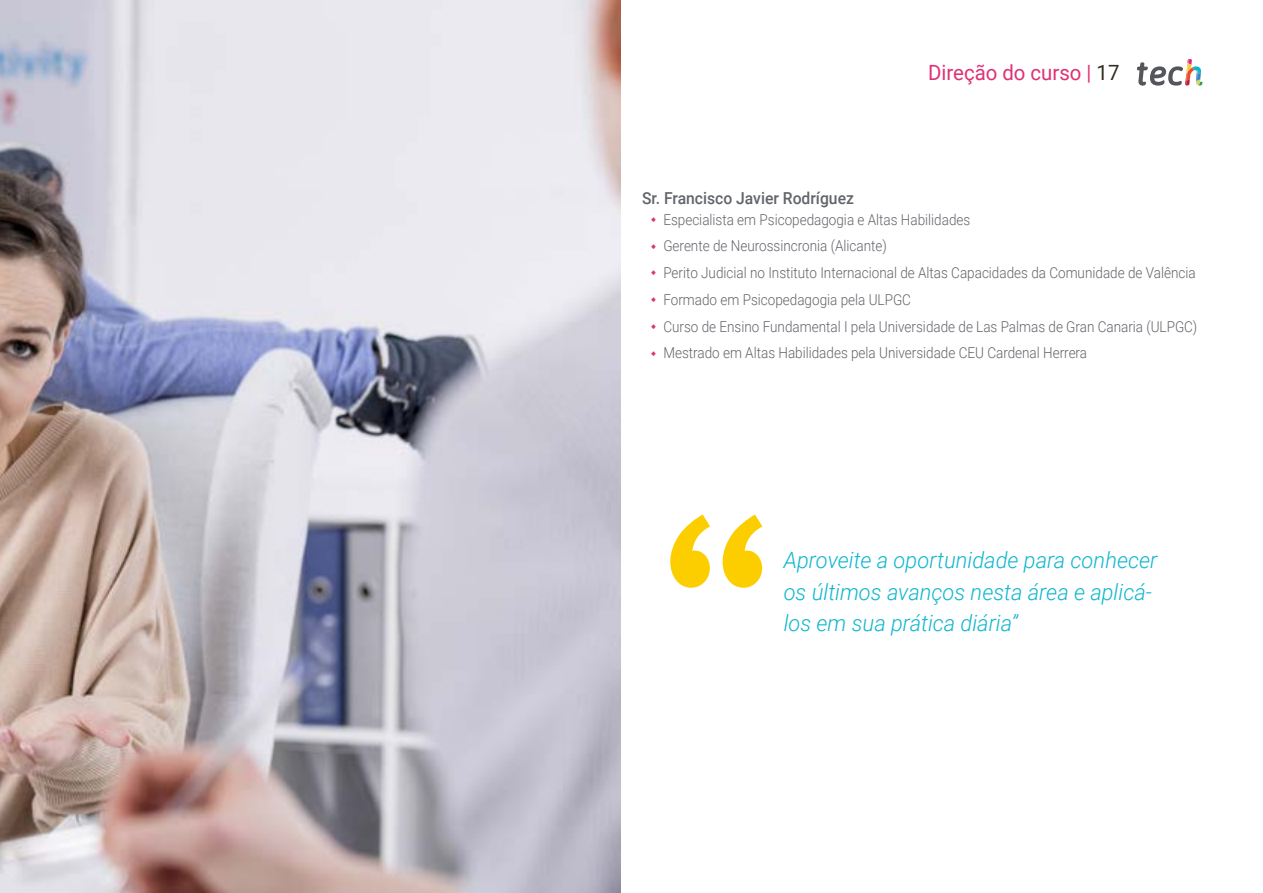
<style>
.page{position:relative;width:1263px;height:893px;background:#fff}
.page>*{position:absolute;margin:0;border:0;box-sizing:border-box;transform-origin:0 0}
.t1{font:italic 300 22.5px/31.5px "Roboto";color:#0fb6cf}
.t2{font:21px "Roboto";color:#df3174}
.t3{font:500 16.5px "Roboto";color:#61646a;scale:.95 1}
.t4{font:300 15px/26.7px "Roboto";color:#61646a;scale:.9 1}
.s1{color:#312e20}
</style>
<div class="page">
<svg style="left:1137px;top:59px;width:65px;height:27px"></svg>
<img style="left:0;top:0;width:621px;height:893px">
<svg style="left:670px;top:514px;width:92px;height:74px"></svg>
<h2 class="t2" style="left:928px;top:57px;width:193px">Direção do curso | <span class="s1">17</span></h2>
<p class="t3" style="left:642px;top:186px;width:225px">Sr. Francisco Javier Rodríguez</p>
<p class="t4" style="left:663px;top:205px;width:595px">Especialista em Psicopedagogia e Altas Habilidades<br>Gerente de Neurossincronia (Alicante)<br>Perito Judicial no Instituto Internacional de Altas Capacidades da Comunidade de Valência Formado em Psicopedagogia pela ULPGC<br>Curso de Ensino Fundamental I pela Universidade de Las Palmas de Gran Canaria (ULPGC)<br>Mestrado em Altas Habilidades pela Universidade CEU Cardenal Herrera</p>
<h1 class="t1" style="left:784px;top:543px;width:375px">Aproveite a oportunidade para conhecer os últimos avanços nesta área e aplicá&shy;los em sua prática diária”</h1>
</div>
